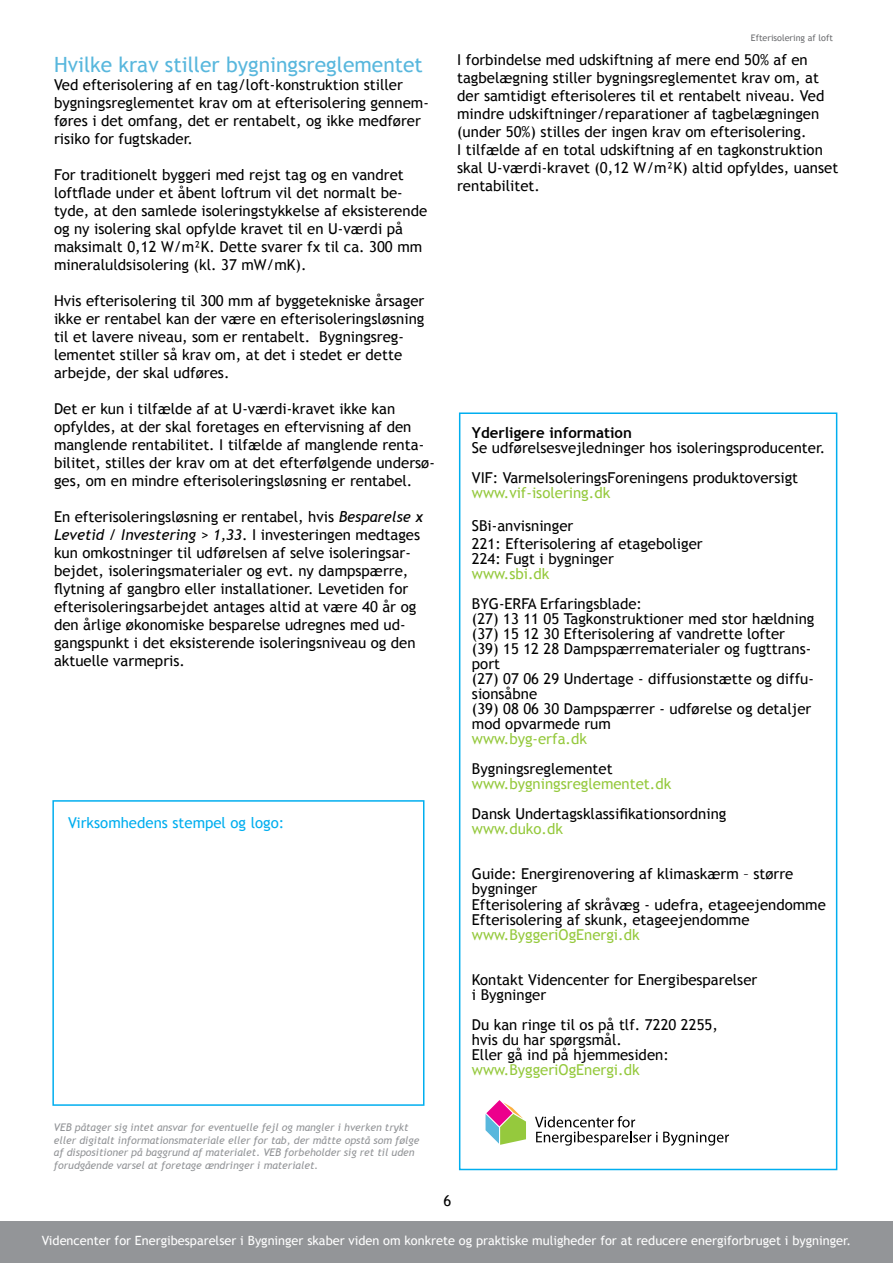
<style>
.page{position:relative;width:893px;height:1263px;background:#fff}
.page>*{position:absolute;margin:0;border:0;box-sizing:border-box;transform-origin:0 0}
.t1{font:21px "Trebuchet MS";color:#58b7dd}
.t2{font:15px/18px "Trebuchet MS";color:#000}
.t3{font:15px "Trebuchet MS";color:#95c93d}
.t4{font:15px "Trebuchet MS";color:#00aeef}
.t5{font:700 15px "Trebuchet MS";color:#000}
.t6{font:12.75px "Trebuchet MS";color:#fff}
.t7{font:italic 10.5px/12.6px "Trebuchet MS";color:#939598}
.t8{font:9px "Trebuchet MS";color:#6d6e71}
.s1{font-style:italic}
</style>
<div class="page">
<div style="left:0;top:1221px;width:893px;height:42px;background:#939598"></div>
<div style="left:459px;top:412px;width:378px;height:758px;border:2px solid #00aeef"></div>
<svg style="left:486px;top:1100px;width:40px;height:45px"></svg>
<svg style="left:535px;top:1116px;width:194px;height:30px"></svg>
<div style="left:52px;top:800px;width:372px;height:306px;border:2px solid #00aeef"></div>
<h1 class="t1" style="left:54px;top:52px;width:370px">Hvilke krav stiller bygningsreglementet</h1>
<p class="t2" style="left:54px;top:76px;width:376px">Ved efterisolering af en tag/loft-konstruktion stiller bygningsreglementet krav om at efterisolering gennem&shy;føres i det omfang, det er rentabelt, og ikke medfører risiko for fugtskader.</p>
<p class="t2" style="left:54px;top:166px;width:375px">For traditionelt byggeri med rejst tag og en vandret loftflade under et åbent loftrum vil det normalt be&shy;tyde, at den samlede isoleringstykkelse af eksisterende og ny isolering skal opfylde kravet til en U-værdi på maksimalt 0,12 W/m²K. Dette svarer fx til ca. 300 mm mineraluldsisolering (kl. 37 mW/mK).</p>
<p class="t2" style="left:54px;top:292px;width:372px">Hvis efterisolering til 300 mm af byggetekniske årsager ikke er rentabel kan der være en efterisoleringsløsning til et lavere niveau, som er rentabelt. Bygningsreg&shy;lementet stiller så krav om, at det i stedet er dette arbejde, der skal udføres.</p>
<p class="t2" style="left:54px;top:400px;width:383px">Det er kun i tilfælde af at U-værdi-kravet ikke kan opfyldes, at der skal foretages en eftervisning af den manglende rentabilitet. I tilfælde af manglende renta&shy;bilitet, stilles der krav om at det efterfølgende undersø&shy;ges, om en mindre efterisoleringsløsning er rentabel.</p>
<p class="t2" style="left:54px;top:508px;width:370px">En efterisoleringsløsning er rentabel, hvis <span class="s1">Besparelse x Levetid / Investering &gt; 1,33</span>. I investeringen medtages kun omkostninger til udførelsen af selve isoleringsar&shy;bejdet, isoleringsmaterialer og evt. ny dampspærre, flytning af gangbro eller installationer. Levetiden for efterisoleringsarbejdet antages altid at være 40 år og den årlige økonomiske besparelse udregnes med ud&shy;gangspunkt i det eksisterende isoleringsniveau og den aktuelle varmepris.</p>
<p class="t4" style="left:68px;top:814px;width:218px">Virksomhedens stempel og logo:</p>
<p class="t8" style="left:751px;top:32px;width:84px">Efterisolering af loft</p>
<p class="t2" style="left:457px;top:51px;width:383px">I forbindelse med udskiftning af mere end 50% af en tagbelægning stiller bygningsreglementet krav om, at der samtidigt efterisoleres til et rentabelt niveau. Ved mindre udskiftninger/reparationer af tagbelægningen (under 50%) stilles der ingen krav om efterisolering.<br>I tilfælde af en total udskiftning af en tagkonstruktion skal U-værdi-kravet (0,12 W/m²K) altid opfyldes, uanset rentabilitet.</p>
<p class="t5" style="left:472px;top:424px;width:161px">Yderligere information</p>
<p class="t2" style="left:472px;top:433px;width:355px;line-height:30px">Se udførelsesvejledninger hos isoleringsproducenter.<br>VIF: VarmeIsoleringsForeningens produktoversigt</p>
<p class="t3" style="left:472px;top:484px;width:140px">www.vif-isolering.dk</p>
<p class="t2" style="left:472px;top:517px;width:232px">SBi-anvisninger<br>221: Efterisolering af etageboliger</p>
<p class="t2" style="left:472px;top:550px;width:143px">224: Fugt i bygninger</p>
<p class="t3" style="left:472px;top:565px;width:79px">www.sbi.dk</p>
<p class="t2" style="left:472px;top:597px;width:344px;line-height:15px">BYG-ERFA Erfaringsblade:<br>(27) 13 11 05 Tagkonstruktioner med stor hældning (37) 15 12 30 Efterisolering af vandrette lofter (39) 15 12 28 Dampspærrematerialer og fugttrans&shy;port<br>(27) 07 06 29 Undertage - diffusionstætte og diffu&shy;sionsåbne<br>(39) 08 06 30 Dampspærrer - udførelse og detaljer mod opvarmede rum</p>
<p class="t3" style="left:472px;top:730px;width:117px">www.byg-erfa.dk</p>
<p class="t2" style="left:472px;top:760px;width:142px">Bygningsreglementet</p>
<p class="t3" style="left:472px;top:775px;width:201px">www.bygningsreglementet.dk</p>
<p class="t2" style="left:472px;top:805px;width:256px">Dansk Undertagsklassifikationsordning</p>
<p class="t3" style="left:472px;top:820px;width:92px">www.duko.dk</p>
<p class="t2" style="left:472px;top:867px;width:355px;line-height:15px">Guide: Energirenovering af klimaskærm – større bygninger<br>Efterisolering af skråvæg - udefra, etageejendomme Efterisolering af skunk, etageejendomme</p>
<p class="t3" style="left:472px;top:925px;width:169px">www.ByggeriOgEnergi.dk</p>
<p class="t2" style="left:472px;top:972px;width:287px;line-height:15px">Kontakt Videncenter for Energibesparelser i Bygninger</p>
<p class="t2" style="left:472px;top:1017px;width:247px;line-height:15px">Du kan ringe til os på tlf. 7220 2255, hvis du har spørgsmål.<br>Eller gå ind på hjemmesiden:</p>
<p class="t3" style="left:472px;top:1060px;width:169px">www.ByggeriOgEnergi.dk</p>
<p class="t7" style="left:54px;top:1121px;width:367px">VEB påtager sig intet ansvar for eventuelle fejl og mangler i hverken trykt eller digitalt informationsmateriale eller for tab, der måtte opstå som følge af dispositioner på baggrund af materialet. VEB forbeholder sig ret til uden forudgående varsel at foretage ændringer i materialet.</p>
<p class="t2" style="left:443px;top:1192px;width:9px">6</p>
<p class="t6" style="left:42px;top:1233px;width:811px">Videncenter for Energibesparelser i Bygninger skaber viden om konkrete og praktiske muligheder for at reducere energiforbruget i bygninger.</p>
</div>
